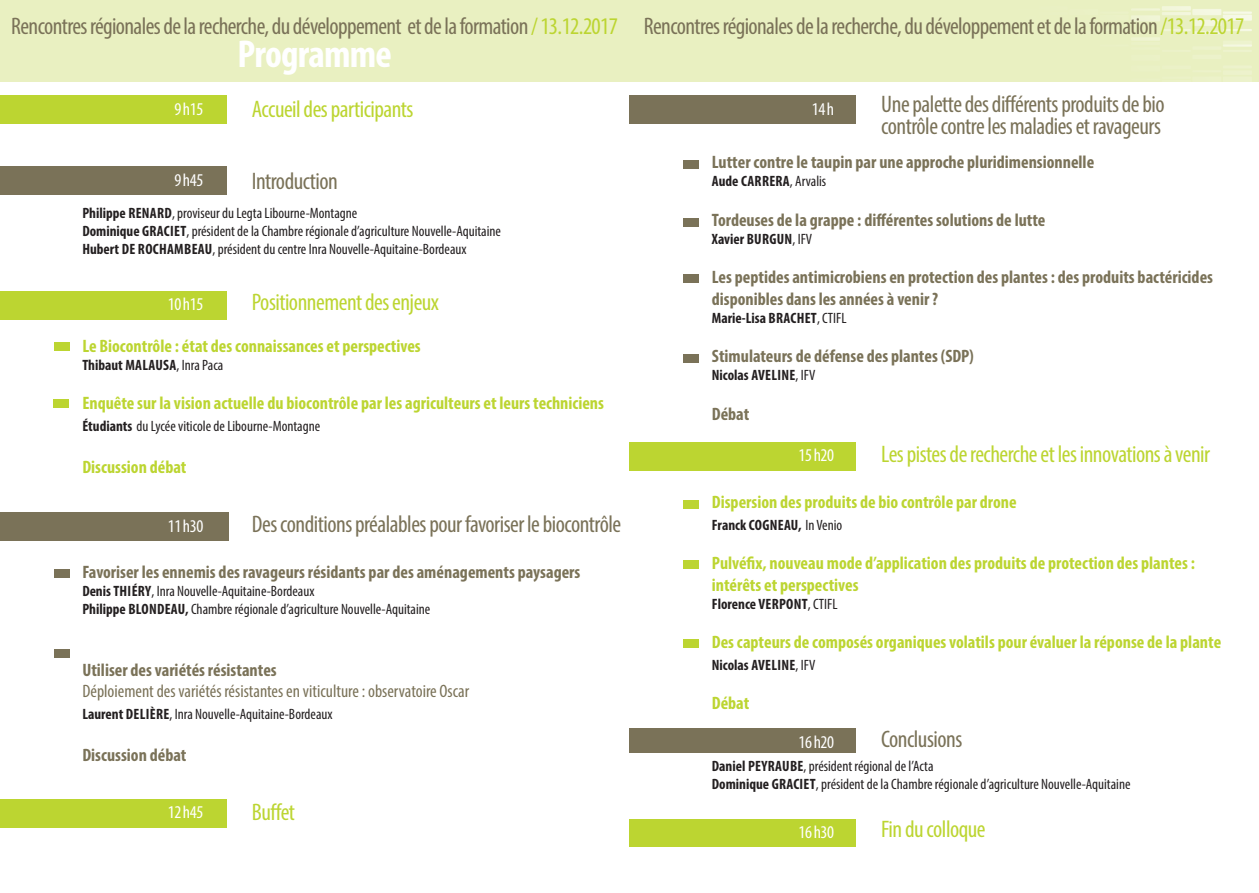
<style>
.page{position:relative;width:1259px;height:893px;background:#fff}
.page>*{position:absolute;margin:0;border:0;box-sizing:border-box;transform-origin:0 0}
.t1{font:700 condensed 39px "Myriad Pro";letter-spacing:-.02em;color:#fff}
.t2{font:condensed 24px/22.5px "Myriad Pro";letter-spacing:-.025em;color:#7a7258}
.t3{font:condensed 24px "Myriad Pro";letter-spacing:-.02em;color:#bcd531}
.t4{font:700 condensed 18px/21.6px "Myriad Pro";color:#7a7258}
.t5{font:700 condensed 18px/21.6px "Myriad Pro";color:#bcd531}
.t6{font:condensed 18px "Myriad Pro";color:#7a7258}
.t7{font:condensed 18px "Myriad Pro";letter-spacing:-.02em;color:#fff}
.t8{font:condensed 15px "Myriad Pro";color:#231f20}
.t9{font:700 condensed 15px "Myriad Pro";letter-spacing:.005em;color:#231f20}
.s1{color:#bcd531}
.s2{font-weight:700}
.s3{font-weight:400}
</style>
<div class="page">
<div style="left:0;top:0;width:1259px;height:82px;background:#e9f0c1"></div>
<img style="left:1131px;top:6px;width:121px;height:76px">
<div style="left:0;top:167px;width:227px;height:28px;background:#7a7258"></div>
<div style="left:0;top:96px;width:227px;height:28px;background:#bcd531"></div>
<div style="left:629px;top:96px;width:227px;height:28px;background:#7a7258"></div>
<div style="left:683px;top:160px;width:16px;height:9px;background:#7a7258"></div>
<div style="left:54px;top:569px;width:15px;height:9px;background:#7a7258"></div>
<div style="left:54px;top:649px;width:15px;height:9px;background:#7a7258"></div>
<div style="left:0;top:512px;width:228px;height:28px;background:#7a7258"></div>
<div style="left:0;top:291px;width:227px;height:28px;background:#bcd531"></div>
<div style="left:54px;top:342px;width:16px;height:9px;background:#bcd531"></div>
<div style="left:53px;top:399px;width:16px;height:9px;background:#bcd531"></div>
<div style="left:683px;top:218px;width:16px;height:9px;background:#7a7258"></div>
<div style="left:683px;top:274px;width:16px;height:9px;background:#7a7258"></div>
<div style="left:683px;top:354px;width:16px;height:9px;background:#7a7258"></div>
<div style="left:629px;top:442px;width:227px;height:28px;background:#bcd531"></div>
<div style="left:683px;top:500px;width:16px;height:9px;background:#bcd531"></div>
<div style="left:0;top:799px;width:227px;height:28px;background:#bcd531"></div>
<div style="left:683px;top:559px;width:16px;height:9px;background:#bcd531"></div>
<div style="left:683px;top:639px;width:16px;height:9px;background:#bcd531"></div>
<div style="left:629px;top:729px;width:227px;height:24px;background:#7a7258"></div>
<div style="left:629px;top:819px;width:227px;height:28px;background:#bcd531"></div>
<p class="t2" style="left:11px;top:14px;width:608px">Rencontres régionales de la recherche, du développement et de la formation <span class="s1">/ 13.12.2017</span></p>
<p class="t2" style="left:644px;top:14px;width:602px">Rencontres régionales de la recherche, du développement et de la formation <span class="s1">/13.12.2017</span></p>
<p class="t1" style="left:237px;top:30px;width:156px">Programme</p>
<p class="t7" style="left:174px;top:98px;width:30px">9h15</p>
<p class="t3" style="left:252px;top:94px;width:163px">Accueil des participants</p>
<p class="t2" style="left:881px;top:92px;width:285px">Une palette des différents produits de bio contrôle contre les maladies et ravageurs</p>
<p class="t7" style="left:812px;top:98px;width:24px">14h</p>
<p class="t7" style="left:174px;top:169px;width:30px">9h45</p>
<p class="t2" style="left:252px;top:169px;width:88px">Introduction</p>
<p class="t8" style="left:82px;top:204px;width:276px"><span class="s2">Philippe RENARD</span>, proviseur du Legta Libourne-Montagne</p>
<p class="t8" style="left:82px;top:222px;width:420px"><span class="s2">Dominique GRACIET</span>, président de la Chambre régionale d’agriculture Nouvelle-Aquitaine</p>
<p class="t8" style="left:82px;top:240px;width:386px"><span class="s2">Hubert DE ROCHAMBEAU</span>, président du centre Inra Nouvelle-Aquitaine-Bordeaux</p>
<p class="t7" style="left:168px;top:294px;width:37px">10h15</p>
<p class="t3" style="left:252px;top:287px;width:189px">Positionnement des enjeux</p>
<p class="t5" style="left:82px;top:335px;width:340px">Le Biocontrôle : état des connaissances et perspectives</p>
<p class="t9" style="left:82px;top:356px;width:143px">Thibaut MALAUSA<span class="s3">, Inra Paca</span></p>
<p class="t5" style="left:82px;top:392px;width:523px">Enquête sur la vision actuelle du biocontrôle par les agriculteurs et leurs techniciens</p>
<p class="t8" style="left:82px;top:417px;width:239px"><span class="s2">Étudiants</span> du Lycée viticole de Libourne-Montagne</p>
<p class="t5" style="left:82px;top:456px;width:106px">Discussion débat</p>
<p class="t7" style="left:168px;top:515px;width:37px">11h30</p>
<p class="t2" style="left:252px;top:512px;width:371px">Des conditions préalables pour favoriser le biocontrôle</p>
<p class="t4" style="left:82px;top:561px;width:499px">Favoriser les ennemis des ravageurs résidants par des aménagements paysagers</p>
<p class="t8" style="left:82px;top:582px;width:234px"><span class="s2">Denis THIÉRY</span>, Inra Nouvelle-Aquitaine-Bordeaux</p>
<p class="t8" style="left:82px;top:600px;width:349px"><span class="s2">Philippe BLONDEAU,</span> Chambre régionale d’agriculture Nouvelle-Aquitaine</p>
<p class="t4" style="left:82px;top:658px;width:196px">Utiliser des variétés résistantes</p>
<p class="t6" style="left:82px;top:680px;width:388px">Déploiement des variétés résistantes en viticulture : observatoire Oscar</p>
<p class="t8" style="left:82px;top:705px;width:252px"><span class="s2">Laurent DELIÈRE</span>, Inra Nouvelle-Aquitaine-Bordeaux</p>
<p class="t4" style="left:82px;top:744px;width:106px">Discussion débat</p>
<p class="t7" style="left:168px;top:801px;width:37px">12h45</p>
<p class="t3" style="left:252px;top:797px;width:45px">Buffet</p>
<p class="t4" style="left:712px;top:151px;width:384px">Lutter contre le taupin par une approche pluridimensionnelle</p>
<p class="t9" style="left:712px;top:172px;width:116px">Aude CARRERA<span class="s3">, Arvalis</span></p>
<p class="t4" style="left:712px;top:209px;width:335px">Tordeuses de la grappe : différentes solutions de lutte</p>
<p class="t9" style="left:712px;top:230px;width:102px">Xavier BURGUN<span class="s3">, IFV</span></p>
<p class="t4" style="left:712px;top:266px;width:503px">Les peptides antimicrobiens en protection des plantes : des produits bactéricides disponibles dans les années à venir ?</p>
<p class="t9" style="left:712px;top:308px;width:136px">Marie-Lisa BRACHET<span class="s3">, CTIFL</span></p>
<p class="t4" style="left:712px;top:345px;width:263px">Stimulateurs de défense des plantes (SDP)</p>
<p class="t9" style="left:712px;top:366px;width:105px">Nicolas AVELINE<span class="s3">, IFV</span></p>
<p class="t4" style="left:712px;top:403px;width:39px">Débat</p>
<p class="t7" style="left:798px;top:445px;width:37px">15h20</p>
<p class="t3" style="left:881px;top:439px;width:330px">Les pistes de recherche et les innovations à venir</p>
<p class="t5" style="left:712px;top:491px;width:306px">Dispersion des produits de bio contrôle par drone</p>
<p class="t9" style="left:712px;top:516px;width:132px">Franck COGNEAU, <span class="s3">In Venio</span></p>
<p class="t5" style="left:712px;top:552px;width:485px">Pulvéfix, nouveau mode d’application des produits de protection des plantes : intérêts et perspectives</p>
<p class="t9" style="left:712px;top:594px;width:127px">Florence VERPONT<span class="s3">, CTIFL</span></p>
<p class="t5" style="left:712px;top:631px;width:511px">Des capteurs de composés organiques volatils pour évaluer la réponse de la plante</p>
<p class="t9" style="left:712px;top:655px;width:105px">Nicolas AVELINE<span class="s3">, IFV</span></p>
<p class="t5" style="left:712px;top:692px;width:39px">Débat</p>
<p class="t7" style="left:798px;top:731px;width:37px">16h20</p>
<p class="t2" style="left:881px;top:727px;width:83px">Conclusions</p>
<p class="t8" style="left:712px;top:757px;width:223px"><span class="s2">Daniel PEYRAUBE</span>, président régional de l’Acta</p>
<p class="t8" style="left:712px;top:775px;width:420px"><span class="s2">Dominique GRACIET</span>, président de la Chambre régionale d’agriculture Nouvelle-Aquitaine</p>
<p class="t7" style="left:798px;top:821px;width:37px">16h30</p>
<p class="t3" style="left:881px;top:815px;width:106px">Fin du colloque</p>
</div>
